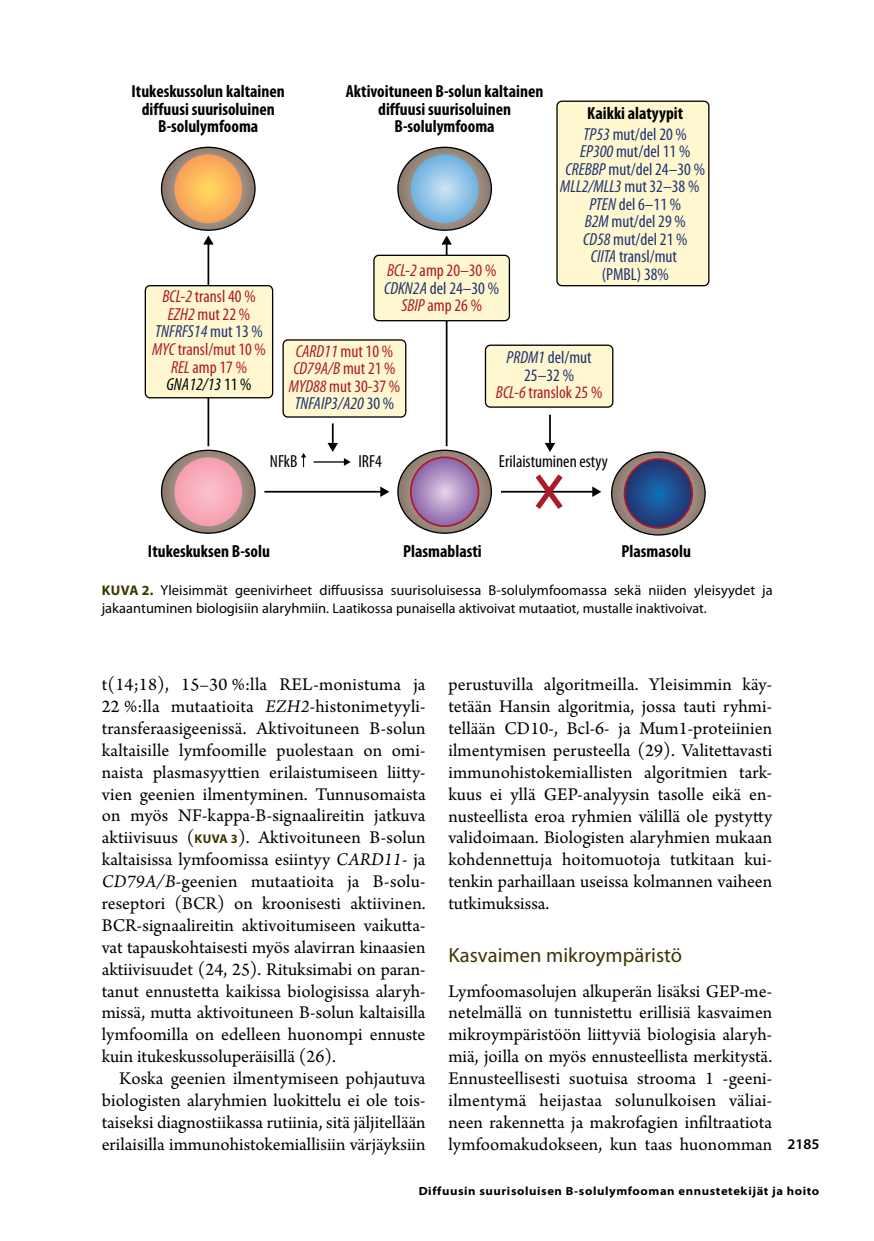
<style>
.page{position:relative;width:874px;height:1241px;background:#fff}
.page>*{position:absolute;margin:0;border:0;box-sizing:border-box;transform-origin:0 0}
.t1{font:20.65px "Myriad Pro";color:#3c3500}
.t2{font:18.9px/21.9px "Arno Pro";color:#000;text-align:justify}
.t3{font:700 condensed 17.5px/17.5px "Myriad Pro";color:#000;text-align:center}
.t4{font:condensed 17.5px/17.5px "Myriad Pro";color:#ac1b2a;text-align:center}
.t5{font:condensed 17.5px/17.5px "Myriad Pro";color:#203371;text-align:center}
.t6{font:condensed 17.5px "Myriad Pro";color:#000}
.t7{font:600 14.88px "Myriad Pro";color:#000}
.t8{font:14.35px "Myriad Pro";letter-spacing:.005em;color:#000}
.t9{font:14px "Myriad Pro";color:#000}
.t10{font:700 semi-expanded 11.9px "Myriad Pro";letter-spacing:.05em;color:#000}
.s1{font-weight:400;font-style:italic;color:#203371}
.s2{font-weight:400;color:#203371}
.s3{font-style:italic}
.s4{font-style:italic;color:#203371}
.s5{color:#203371}
.s6{font-style:italic;color:#000}
.s7{color:#000}
.s8{font-style:italic;color:#ac1b2a}
.s9{color:#ac1b2a}
.s10{font-weight:700;font-size:14px;color:#3c3500}
.s11{font-size:14.35px}
.s12{font-family:"Myriad Pro";font-weight:700;font-size:12.6px;color:#3c3500}
</style>
<div class="page">
<hr style="left:207px;top:243px;width:2px;height:203px;background:#000">
<hr style="left:445px;top:243px;width:2px;height:203px;background:#000">
<div style="left:485px;top:345px;width:127px;height:62px;background:#fff7cf;border-radius:5px"></div>
<div style="left:484px;top:344px;width:129px;height:63px;border:1px solid #000;border-radius:5px"></div>
<div style="left:283px;top:340px;width:122px;height:77px;background:#fff7cf;border-radius:5px"></div>
<div style="left:282px;top:339px;width:124px;height:78px;border:1px solid #000;border-radius:5px"></div>
<div style="left:374px;top:255px;width:135px;height:65px;background:#fff7cf;border-radius:5px"></div>
<div style="left:373px;top:255px;width:137px;height:66px;border:1px solid #000;border-radius:5px"></div>
<div style="left:145px;top:285px;width:127px;height:112px;background:#fff7cf;border-radius:5px"></div>
<div style="left:145px;top:285px;width:128px;height:113px;border:1px solid #000;border-radius:5px"></div>
<div style="left:556px;top:101px;width:152px;height:184px;background:#fff7cf;border-radius:5px"></div>
<div style="left:556px;top:101px;width:153px;height:185px;border:1px solid #000;border-radius:5px"></div>
<svg style="left:161px;top:147px;width:94px;height:97px"></svg>
<svg style="left:398px;top:147px;width:93px;height:97px"></svg>
<svg style="left:161px;top:450px;width:94px;height:83px"></svg>
<svg style="left:398px;top:450px;width:93px;height:83px"></svg>
<div style="left:409px;top:456px;width:70px;height:71px;border:2px solid #ac1b2a;border-radius:50%"></div>
<svg style="left:611px;top:452px;width:93px;height:83px"></svg>
<div style="left:623px;top:458px;width:69px;height:70px;border:2px solid #ac1b2a;border-radius:50%"></div>
<hr style="left:264px;top:491px;width:117px;height:1px;background:#000">
<svg style="left:380px;top:486px;width:9px;height:11px"></svg>
<hr style="left:500px;top:491px;width:93px;height:1px;background:#000">
<svg style="left:592px;top:486px;width:9px;height:11px"></svg>
<hr style="left:313px;top:461px;width:32px;height:1px;background:#000">
<svg style="left:344px;top:458px;width:6px;height:8px"></svg>
<svg style="left:327px;top:423px;width:11px;height:29px"></svg>
<hr style="left:549px;top:414px;width:1px;height:30px;background:#000">
<svg style="left:545px;top:443px;width:10px;height:9px"></svg>
<svg style="left:530px;top:474px;width:37px;height:35px"></svg>
<svg style="left:301px;top:453px;width:5px;height:14px"></svg>
<p class="t3" style="left:131px;top:82px;width:155px">Itukeskussolun kaltainen diffuusi suurisoluinen<br>B-solulymfooma</p>
<p class="t3" style="left:346px;top:82px;width:199px">Aktivoituneen B-solun kaltainen diffuusi suurisoluinen<br>B-solulymfooma</p>
<p class="t3" style="left:583px;top:102px;width:105px;line-height:21px;text-align:left">Kaikki alatyypit<br><span class="s1">TP53</span> <span class="s2">mut/del 20 %</span></p>
<p class="t5" style="left:560px;top:142px;width:146px"><span class="s3">EP300</span> mut/del 11 %<br><span class="s3">CREBBP</span> mut/del 24–30 %<br><span class="s3">MLL2/MLL3</span> mut 32–38 %<br><span class="s3">PTEN</span> del 6–11 %<br><span class="s3">B2M</span> mut/del 29 %<br><span class="s3">CD58</span> mut/del 21 %<br><span class="s3">CIITA</span> transl/mut<br>(PMBL) 38%</p>
<p class="t4" style="left:384px;top:261px;width:116px"><span class="s3">BCL-2</span> amp 20–30 %<br><span class="s4">CDKN2A</span> <span class="s5">del 24–30 %<br></span><span class="s3">SBIP</span> amp 26 %</p>
<p class="t4" style="left:152px;top:288px;width:115px"><span class="s3">BCL-2</span> transl 40 %<br><span class="s3">EZH2</span> mut 22 %<br><span class="s4">TNFRFS14</span> <span class="s5">mut 13 %<br></span><span class="s3">MYC</span> transl/mut 10 %<br><span class="s3">REL</span> amp 17 %<br><span class="s6">GNA12/13</span> <span class="s7">11 %</span></p>
<p class="t4" style="left:288px;top:342px;width:113px"><span class="s3">CARD11</span> mut 10 %<br><span class="s3">CD79A/B</span> mut 21 %<br><span class="s3">MYD88</span> mut 30-37 %<br><span class="s4">TNFAIP3/A20</span> <span class="s5">30 %</span></p>
<p class="t5" style="left:495px;top:348px;width:108px"><span class="s3">PRDM1</span> del/mut<br>25–32 %<br><span class="s8">BCL-6</span> <span class="s9">translok 25 %</span></p>
<p class="t6" style="left:270px;top:450px;width:29px">NFkB</p>
<p class="t6" style="left:358px;top:450px;width:25px">IRF4</p>
<p class="t6" style="left:498px;top:450px;width:110px">Erilaistuminen estyy</p>
<p class="t3" style="left:148px;top:541px;width:123px">Itukeskuksen B-solu</p>
<p class="t3" style="left:403px;top:541px;width:80px">Plasmablasti</p>
<p class="t3" style="left:621px;top:541px;width:71px">Plasmasolu</p>
<p class="t8" style="left:102px;top:581px;width:672px"><span class="s10">KUVA 2.</span> Yleisimmät geenivirheet diffuusissa suurisoluisessa B-solulymfoomassa sekä niiden yleisyydet ja</p>
<p class="t9" style="left:102px;top:599px;width:606px"><span class="s11">jakaantuminen biologisiin alaryhmiin.</span> Laatikossa punaisella aktivoivat mutaatiot, mustalle inaktivoivat.</p>
<p class="t2" style="left:102px;top:674px;width:325px">t(14;18), 15–30 %:lla REL-monistuma ja 22 %:lla mutaatioita <span class="s3">EZH2</span>-histonimetyyli&shy;transferaasigeenissä. Aktivoituneen B-solun kaltaisille lymfoomille puolestaan on omi&shy;naista plasmasyyttien erilaistumiseen liitty&shy;vien geenien ilmentyminen. Tunnusomaista on myös NF-kappa-B-signaalireitin jatkuva aktiivisuus (<span class="s12">KUVA 3</span>). Aktivoituneen B-solun kaltaisissa lymfoomissa esiintyy <span class="s3">CARD11</span>- ja <span class="s3">CD79A/B</span>-geenien mutaatioita ja B-solu&shy;reseptori (BCR) on kroonisesti aktiivinen.<br>BCR-signaalireitin aktivoitumiseen vaikutta&shy;vat tapauskohtaisesti myös alavirran kinaasien aktiivisuudet (24, 25). Rituksimabi on paran&shy;tanut ennustetta kaikissa biologisissa alaryh&shy;missä, mutta aktivoituneen B-solun kaltaisilla lymfoomilla on edelleen huonompi ennuste kuin itukeskussoluperäisillä (26).</p>
<p class="t2" style="left:102px;top:1068px;width:325px;text-indent:17px">Koska geenien ilmentymiseen pohjautuva biologisten alaryhmien luokittelu ei ole tois&shy;taiseksi diagnostiikassa rutiinia, sitä jäljitellään erilaisilla immunohistokemiallisiin värjäyksiin</p>
<p class="t2" style="left:448px;top:674px;width:325px">perustuvilla algoritmeilla. Yleisimmin käy&shy;tetään Hansin algoritmia, jossa tauti ryhmi&shy;tellään CD10-, Bcl-6- ja Mum1-proteiinien ilmentymisen perusteella (29). Valitettavasti immunohistokemiallisten algoritmien tark&shy;kuus ei yllä GEP-analyysin tasolle eikä en&shy;nusteellista eroa ryhmien välillä ole pystytty validoimaan. Biologisten alaryhmien mukaan kohdennettuja hoitomuotoja tutkitaan kui&shy;tenkin parhaillaan useissa kolmannen vaiheen tutkimuksissa.</p>
<p class="t1" style="left:448px;top:941px;width:235px">Kasvaimen mikroympäristö</p>
<p class="t2" style="left:448px;top:980px;width:325px">Lymfoomasolujen alkuperän lisäksi GEP-me&shy;netelmällä on tunnistettu erillisiä kasvaimen mikroympäristöön liittyviä biologisia alaryh&shy;miä, joilla on myös ennusteellista merkitystä.<br>Ennusteellisesti suotuisa strooma 1 ‑geeni&shy;ilmentymä heijastaa solunulkoisen väliai&shy;neen rakennetta ja makrofagien infiltraatiota lymfoomakudokseen, kun taas huonomman</p>
<p class="t7" style="left:787px;top:1134px;width:33px">2185</p>
<p class="t10" style="left:418px;top:1182px;width:402px">Diffuusin suurisoluisen B-solulymfooman ennustetekijät ja hoito</p>
</div>
